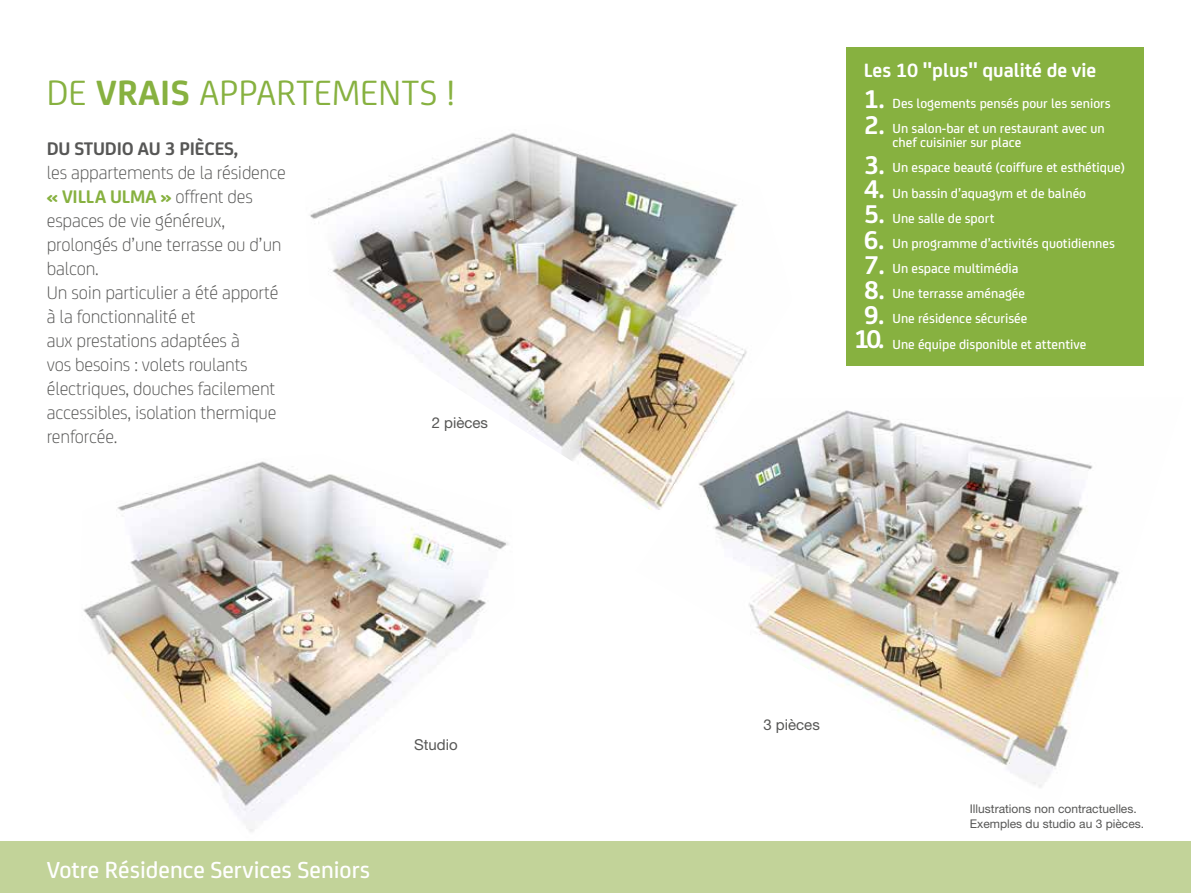
<style>
.page{position:relative;width:1191px;height:893px;background:#fff}
.page>*{position:absolute;margin:0;border:0;box-sizing:border-box;transform-origin:0 0}
.t1{font:37.5px "Nexity";letter-spacing:.01em;color:#87b140}
.t2{font:700 27.45px/25px "Nexity";color:#fff}
.t3{font:500 24.75px "Nexity";color:#fff}
.t4{font:700 20.55px "Nexity";color:#fff}
.t5{font:300 19.5px/24px "Nexity";letter-spacing:-.01em;color:#575756}
.t6{font:700 19.5px "Nexity";letter-spacing:-.01em;color:#575756}
.t7{font:15px "Helvetica Neue LT";color:#575756}
.t8{font:500 14.1px/25.2px "Nexity";color:#fff}
.t9{font:12px/14.4px "Helvetica Neue LT";color:#575756}
.s1{font-weight:700}
.s2{font-weight:700;color:#87b140}
</style>
<div class="page">
<img style="left:310px;top:133px;width:437px;height:361px">
<img style="left:636px;top:397px;width:484px;height:391px">
<img style="left:79px;top:454px;width:436px;height:388px">
<div style="left:0;top:842px;width:1191px;height:51px;background:#c2d399"></div>
<div style="left:846px;top:47px;width:298px;height:319px;background:#87b140"></div>
<h1 class="t1" style="left:47px;top:66px;width:410px">DE <span class="s1">VRAIS</span> APPARTEMENTS !</h1>
<h3 class="t6" style="left:47px;top:134px;width:193px">DU STUDIO AU 3 PIÈCES,</h3>
<p class="t5" style="left:47px;top:159px;width:240px">les appartements de la résidence <span class="s2">« VILLA ULMA »</span> offrent des espaces de vie généreux, prolongés d’une terrasse ou d’un balcon.<br>Un soin particulier a été apporté à la fonctionnalité et<br>aux prestations adaptées à<br>vos besoins : volets roulants électriques, douches facilement accessibles, isolation thermique renforcée.</p>
<p class="t7" style="left:432px;top:414px;width:58px">2 pièces</p>
<h3 class="t3" style="left:47px;top:851px;width:325px">Votre Résidence Services Seniors</h3>
<p class="t7" style="left:414px;top:736px;width:45px">Studio</p>
<h3 class="t4" style="left:863px;top:55px;width:234px">Les 10 "plus" qualité de vie</h3>
<p class="t8" style="left:892px;top:90px;width:219px">Des logements pensés pour les seniors<br>Un salon-bar et un restaurant avec un</p>
<p class="t8" style="left:892px;top:129px;width:234px">chef cuisinier sur place<br>Un espace beauté (coiffure et esthétique)<br>Un bassin d’aquagym et de balnéo<br>Une salle de sport<br>Un programme d’activités quotidiennes<br>Un espace multimédia<br>Une terrasse aménagée<br>Une résidence sécurisée<br>Une équipe disponible et attentive</p>
<h2 class="t2" style="left:864px;top:84px;width:22px;line-height:26px">1.<br>2.</h2>
<h2 class="t2" style="left:854px;top:150px;width:32px;text-align:center">3.<br>4.<br>5.<br>6.<br>7.<br>8.<br>9.<br>10.</h2>
<p class="t7" style="left:763px;top:716px;width:58px">3 pièces</p>
<p class="t9" style="left:969px;top:801px;width:176px">Illustrations non contractuelles.<br>Exemples du studio au 3 pièces.</p>
</div>
